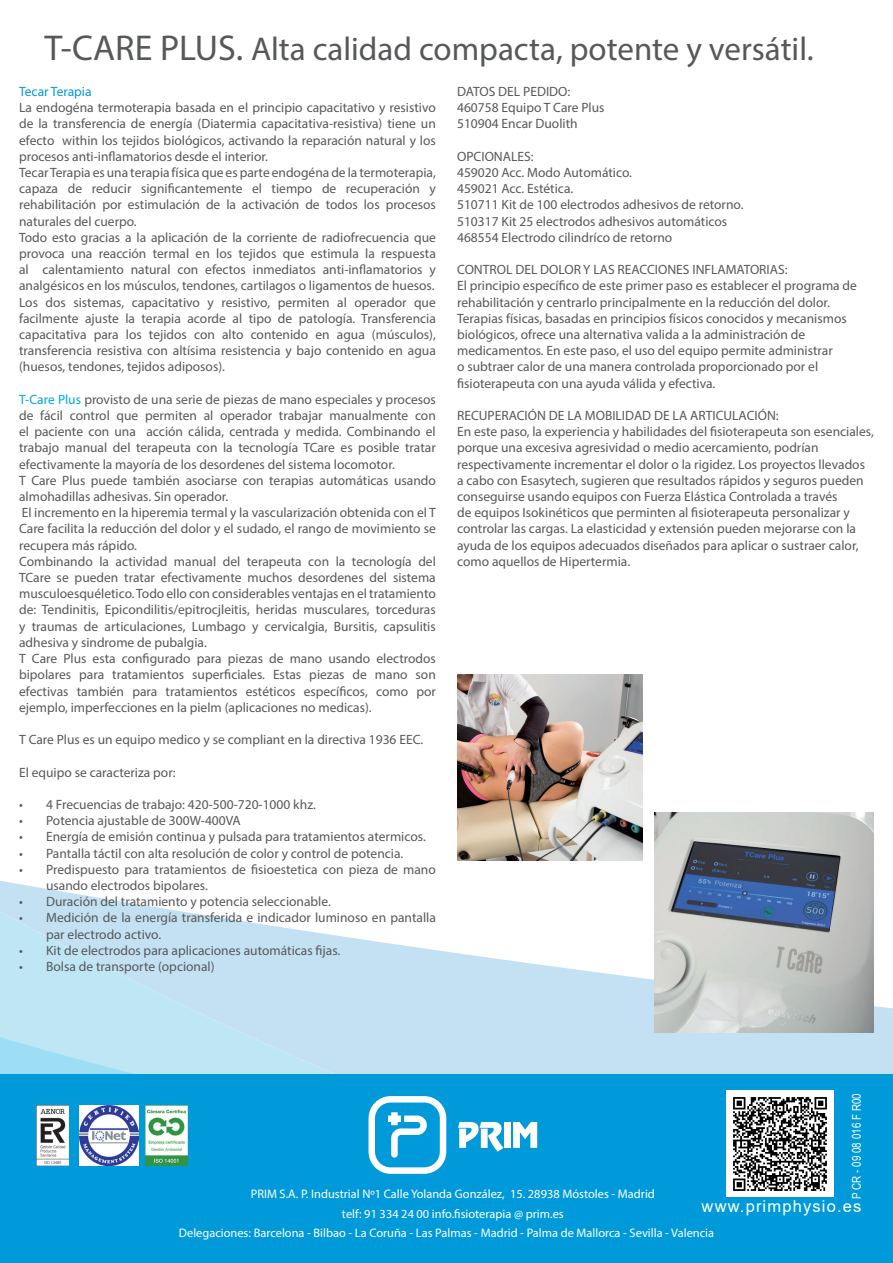
<style>
.page{position:relative;width:893px;height:1263px;background:#fff}
.page>*{position:absolute;margin:0;border:0;box-sizing:border-box;transform-origin:0 0}
.t1{font:33px "Myriad Pro";color:#57585a}
.t2{font:16.5px "Arial";letter-spacing:.07em;color:#fff}
.t3{font:13.5px/16.2px "Myriad Pro";color:#57585a}
.t4{font:13.5px "Myriad Pro";color:#009ada}
.t5{font:12.3px "Myriad Pro";color:#fff}
.t6{font:12px "Arial Narrow";color:#fff}
.s1{font-size:36px}
.s2{color:#00a8e0}
</style>
<div class="page">
<svg style="left:379px;top:942px;width:514px;height:67px;fill:#c3e1f2"></svg>
<svg style="left:208px;top:915px;width:171px;height:94px;fill:#c3e1f2"></svg>
<svg style="left:0;top:880px;width:208px;height:129px;fill:#c3e1f2"></svg>
<div style="left:0;top:1009px;width:893px;height:66px;background:#c3e1f2"></div>
<img style="left:457px;top:675px;width:185px;height:185px">
<img style="left:654px;top:813px;width:220px;height:219px">
<div style="left:0;top:1075px;width:893px;height:188px;background:#009ada"></div>
<svg style="left:368px;top:1096px;width:170px;height:78px"></svg>
<img style="left:36px;top:1106px;width:33px;height:59px">
<img style="left:79px;top:1106px;width:60px;height:59px">
<img style="left:146px;top:1106px;width:41px;height:59px">
<img style="left:727px;top:1090px;width:106px;height:107px">
<h1 class="t1" style="left:45px;top:28px;width:770px"><span class="s1">T-CARE PLUS.</span> Alta calidad compacta, potente y versátil.</h1>
<p class="t4" style="left:19px;top:83px;width:74px">Tecar Terapia</p>
<p class="t3" style="left:19px;top:99px;width:418px">La endogéna termoterapia basada en el principio capacitativo y resistivo de la transferencia de energía (Diatermia capacitativa-resistiva) tiene un efecto within los tejidos biológicos, activando la reparación natural y los procesos anti-inflamatorios desde el interior.<br>Tecar Terapia es una terapia física que es parte endogéna de la termoterapia, capaza de reducir significantemente el tiempo de recuperación y rehabilitación por estimulación de la activación de todos los procesos naturales del cuerpo.<br>Todo esto gracias a la aplicación de la corriente de radiofrecuencia que provoca una reacción termal en los tejidos que estimula la respuesta al calentamiento natural con efectos inmediatos anti-inflamatorios y analgésicos en los músculos, tendones, cartilagos o ligamentos de huesos.<br>Los dos sistemas, capacitativo y resistivo, permiten al operador que facilmente ajuste la terapia acorde al tipo de patología. Transferencia capacitativa para los tejidos con alto contenido en agua (músculos), transferencia resistiva con altísima resistencia y bajo contenido en agua (huesos, tendones, tejidos adiposos).</p>
<p class="t3" style="left:19px;top:391px;width:418px"><span class="s2">T-Care Plus</span> provisto de una serie de piezas de mano especiales y procesos de fácil control que permiten al operador trabajar manualmente con el paciente con una acción cálida, centrada y medida. Combinando el trabajo manual del terapeuta con la tecnología TCare es posible tratar efectivamente la mayoría de los desordenes del sistema locomotor.<br>T Care Plus puede también asociarse con terapias automáticas usando almohadillas adhesivas. Sin operador.<br>El incremento en la hiperemia termal y la vascularización obtenida con el T Care facilita la reducción del dolor y el sudado, el rango de movimiento se recupera más rápido.<br>Combinando la actividad manual del terapeuta con la tecnología del TCare se pueden tratar efectivamente muchos desordenes del sistema musculoesquéletico. Todo ello con considerables ventajas en el tratamiento de: Tendinitis, Epicondilitis/epitrocjleitis, heridas musculares, torceduras y traumas de articulaciones, Lumbago y cervicalgia, Bursitis, capsulitis adhesiva y sindrome de pubalgia.<br>T Care Plus esta configurado para piezas de mano usando electrodos bipolares para tratamientos superficiales. Estas piezas de mano son efectivas también para tratamientos estéticos específicos, como por ejemplo, imperfecciones en la pielm (aplicaciones no medicas).</p>
<p class="t3" style="left:19px;top:731px;width:406px">T Care Plus es un equipo medico y se compliant en la directiva 1936 EEC.</p>
<p class="t3" style="left:19px;top:764px;width:158px">El equipo se caracteriza por:</p>
<p class="t3" style="left:19px;top:796px;width:298px">• 4 Frecuencias de trabajo: 420-500-720-1000 khz.</p>
<p class="t3" style="left:19px;top:812px;width:223px">• Potencia ajustable de 300W-400VA</p>
<p class="t3" style="left:19px;top:828px;width:408px">• Energía de emisión continua y pulsada para tratamientos atermicos.</p>
<p class="t3" style="left:19px;top:845px;width:386px">• Pantalla táctil con alta resolución de color y control de potencia.</p>
<p class="t3" style="left:46px;top:861px;width:391px;text-indent:-27px">• Predispuesto para tratamientos de fisioestetica con pieza de mano usando electrodos bipolares.</p>
<p class="t3" style="left:19px;top:893px;width:313px">• Duración del tratamiento y potencia seleccionable.</p>
<p class="t3" style="left:46px;top:909px;width:391px;text-indent:-27px">• Medición de la energía transferida e indicador luminoso en pantalla par electrodo activo.</p>
<p class="t3" style="left:19px;top:942px;width:323px">• Kit de electrodos para aplicaciones automáticas fijas.</p>
<p class="t3" style="left:19px;top:958px;width:197px">• Bolsa de transporte (opcional)</p>
<p class="t3" style="left:457px;top:83px;width:149px">DATOS DEL PEDIDO:<br>460758 Equipo T Care Plus<br>510904 Encar Duolith</p>
<p class="t3" style="left:457px;top:148px;width:288px">OPCIONALES:<br>459020 Acc. Modo Automático.<br>459021 Acc. Estética.<br>510711 Kit de 100 electrodos adhesivos de retorno.<br>510317 Kit 25 electrodos adhesivos automáticos 468554 Electrodo cilindríco de retorno</p>
<p class="t3" style="left:457px;top:261px;width:401px">CONTROL DEL DOLOR Y LAS REACCIONES INFLAMATORIAS:<br>El principio específico de este primer paso es establecer el programa de rehabilitación y centrarlo principalmente en la reducción del dolor.<br>Terapias físicas, basadas en principios físicos conocidos y mecanismos biológicos, ofrece una alternativa valida a la administración de medicamentos. En este paso, el uso del equipo permite administrar<br>o subtraer calor de una manera controlada proporcionado por el fisioterapeuta con una ayuda válida y efectiva.</p>
<p class="t3" style="left:457px;top:407px;width:418px">RECUPERACIÓN DE LA MOBILIDAD DE LA ARTICULACIÓN:<br>En este paso, la experiencia y habilidades del fisioterapeuta son esenciales, porque una excesiva agresividad o medio acercamiento, podrían respectivamente incrementar el dolor o la rigidez. Los proyectos llevados a cabo con Esasytech, sugieren que resultados rápidos y seguros pueden conseguirse usando equipos con Fuerza Elástica Controlada a través<br>de equipos Isokinéticos que perminten al fisioterapeuta personalizar y controlar las cargas. La elasticidad y extensión pueden mejorarse con la ayuda de los equipos adecuados diseñados para aplicar o sustraer calor, como aquellos de Hipertermia.</p>
<p class="t6" style="left:848px;top:1199px;width:107px;rotate:-90deg">P CR - 09 08 016 F R00</p>
<p class="t5" style="left:251px;top:1186px;width:405px">PRIM S.A. P. Industrial Nº1 Calle Yolanda González, 15. 28938 Móstoles - Madrid</p>
<p class="t5" style="left:342px;top:1206px;width:223px">telf: 91 334 24 00 info.fisioterapia @ prim.es</p>
<p class="t5" style="left:179px;top:1225px;width:537px">Delegaciones: Barcelona - Bilbao - La Coruña - Las Palmas - Madrid - Palma de Mallorca - Sevilla - Valencia</p>
<p class="t2" style="left:702px;top:1195px;width:161px">www.primphysio.es</p>
</div>
